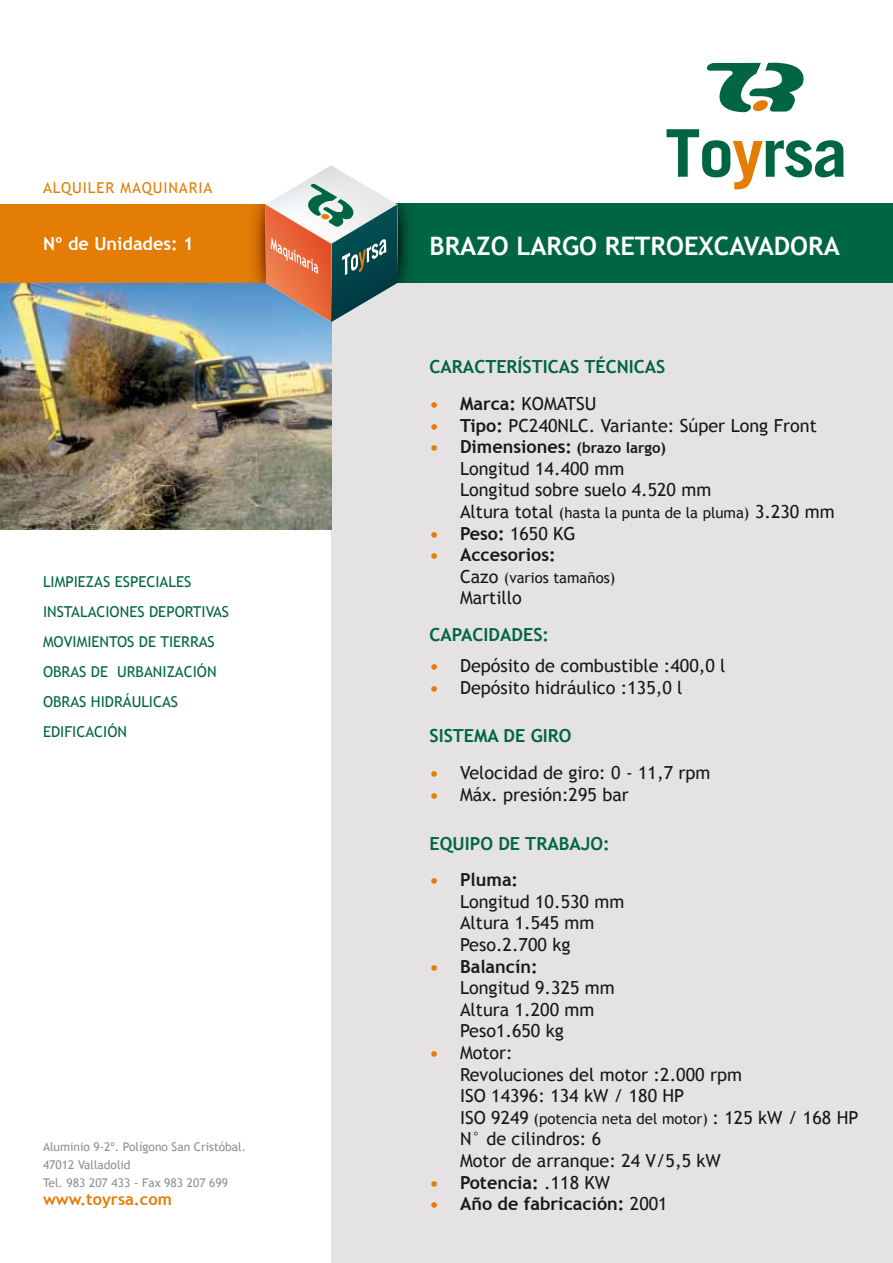
<style>
.page{position:relative;width:893px;height:1263px;background:#fff}
.page>*{position:absolute;margin:0;border:0;box-sizing:border-box;transform-origin:0 0}
.t1{font:700 25.5px "Trebuchet MS";color:#fff}
.t2{font:18px/21.6px "Trebuchet MS";color:#1a171c}
.t3{font:700 18px "Trebuchet MS";color:#006543}
.t4{font:700 18px "Trebuchet MS";color:#1a171c}
.t5{font:700 18px "Trebuchet MS";color:#fff}
.t6{font:700 16.5px "Trebuchet MS";color:#e37d06}
.t7{font:15px/30px "Trebuchet MS";color:#006543}
.t8{font:15px "Trebuchet MS";color:#1a171c}
.t9{font:15px "Trebuchet MS";letter-spacing:.06em;color:#e37d06}
.t10{font:12px/18px "Trebuchet MS";color:#908f91}
.s1{font-weight:700;color:#e37d06}
.s2{font-weight:700}
.s3{font-weight:700;font-size:15px}
.s4{font-size:18px}
.s5{color:#e37d06}
.s6{font-weight:400}
</style>
<div class="page">
<div style="left:331px;top:0;width:562px;height:1263px;background:#e4e2e2"></div>
<div style="left:0;top:0;width:893px;height:258px;background:#fff"></div>
<svg style="left:666px;top:129px;width:178px;height:60px"></svg>
<svg style="left:707px;top:63px;width:96px;height:49px"></svg>
<img style="left:0;top:283px;width:331px;height:247px">
<div style="left:332px;top:203px;width:561px;height:79px;background:#006543"></div>
<svg style="left:399px;top:204px;width:25px;height:79px"></svg>
<svg style="left:399px;top:205px;width:25px;height:77px"></svg>
<div style="left:0;top:204px;width:265px;height:79px;background:#e37d06"></div>
<svg style="left:254px;top:204px;width:11px;height:79px"></svg>
<svg style="left:265px;top:165px;width:134px;height:158px"></svg>
<p class="t9" style="left:43px;top:179px;width:171px">ALQUILER MAQUINARIA</p>
<p class="t5" style="left:43px;top:232px;width:152px">Nº de Unidades: 1</p>
<h1 class="t1" style="left:430px;top:230px;width:412px">BRAZO LARGO RETROEXCAVADORA</h1>
<p class="t7" style="left:43px;top:567px;width:188px">LIMPIEZAS ESPECIALES<br>INSTALACIONES DEPORTIVAS<br>MOVIMIENTOS DE TIERRAS<br>OBRAS DE URBANIZACIÓN<br>OBRAS HIDRÁULICAS<br>EDIFICACIÓN</p>
<p class="t10" style="left:43px;top:1137px;width:205px">Aluminio 9-2º. Polígono San Cristóbal.<br>47012 Valladolid<br>Tel. 983 207 433 - Fax 983 207 699</p>
<p class="t6" style="left:43px;top:1188px;width:130px">www.toyrsa.com</p>
<p class="t3" style="left:430px;top:355px;width:237px">CARACTERÍSTICAS TÉCNICAS</p>
<p class="t2" style="left:430px;top:393px;width:168px"><span class="s1">•</span> <span class="s2">Marca:</span> KOMATSU</p>
<p class="t2" style="left:430px;top:415px;width:389px"><span class="s1">•</span> <span class="s2">Tipo:</span> PC240NLC. Variante: Súper Long Front</p>
<p class="t2" style="left:460px;top:436px;width:253px;text-indent:-30px"><span class="s1">•</span> <span class="s2">Dimensiones:</span> <span class="s3">(brazo largo)<br></span>Longitud 14.400 mm<br>Longitud sobre suelo 4.520 mm</p>
<p class="t8" style="left:460px;top:504px;width:376px"><span class="s4">Altura total</span> (hasta la punta de la pluma) <span class="s4">3.230 mm</span></p>
<p class="t2" style="left:430px;top:523px;width:148px"><span class="s1">•</span> <span class="s2">Peso:</span> 1650 KG</p>
<p class="t4" style="left:430px;top:544px;width:128px"><span class="s5">•</span> Accesorios:</p>
<p class="t8" style="left:460px;top:569px;width:157px"><span class="s4">Cazo</span> (varios tamaños)</p>
<p class="t2" style="left:460px;top:587px;width:63px">Martillo</p>
<p class="t3" style="left:430px;top:623px;width:121px">CAPACIDADES:</p>
<p class="t2" style="left:430px;top:655px;width:298px"><span class="s1">•</span> Depósito de combustible :400,0 l</p>
<p class="t2" style="left:430px;top:677px;width:255px"><span class="s1">•</span> Depósito hidráulico :135,0 l</p>
<p class="t3" style="left:430px;top:724px;width:143px">SISTEMA DE GIRO</p>
<p class="t2" style="left:430px;top:762px;width:282px"><span class="s1">•</span> Velocidad de giro: 0 - 11,7 rpm</p>
<p class="t2" style="left:430px;top:784px;width:201px"><span class="s1">•</span> Máx. presión:295 bar</p>
<p class="t3" style="left:430px;top:832px;width:182px">EQUIPO DE TRABAJO:</p>
<p class="t2" style="left:460px;top:869px;width:166px;text-indent:-30px"><span class="s1">•</span> <span class="s2">Pluma:<br></span>Longitud 10.530 mm<br>Altura 1.545 mm<br>Peso.2.700 kg</p>
<p class="t2" style="left:460px;top:956px;width:156px;text-indent:-30px"><span class="s1">•</span> <span class="s2">Balancín:<br></span>Longitud 9.325 mm<br>Altura 1.200 mm<br>Peso1.650 kg</p>
<p class="t2" style="left:460px;top:1042px;width:283px;text-indent:-30px"><span class="s1">•</span> Motor:<br>Revoluciones del motor :2.000 rpm<br>ISO 14396: 134 kW / 180 HP</p>
<p class="t8" style="left:460px;top:1110px;width:400px"><span class="s4">ISO 9249</span> (potencia neta del motor) <span class="s4">: 125 kW / 168 HP</span></p>
<p class="t2" style="left:460px;top:1128px;width:262px">N° de cilindros: 6<br>Motor de arranque: 24 V/5,5 kW</p>
<p class="t4" style="left:430px;top:1171px;width:182px"><span class="s5">•</span> Potencia: <span class="s6">.118 KW</span></p>
<p class="t4" style="left:430px;top:1192px;width:240px"><span class="s5">•</span> Año de fabricación: <span class="s6">2001</span></p>
</div>
